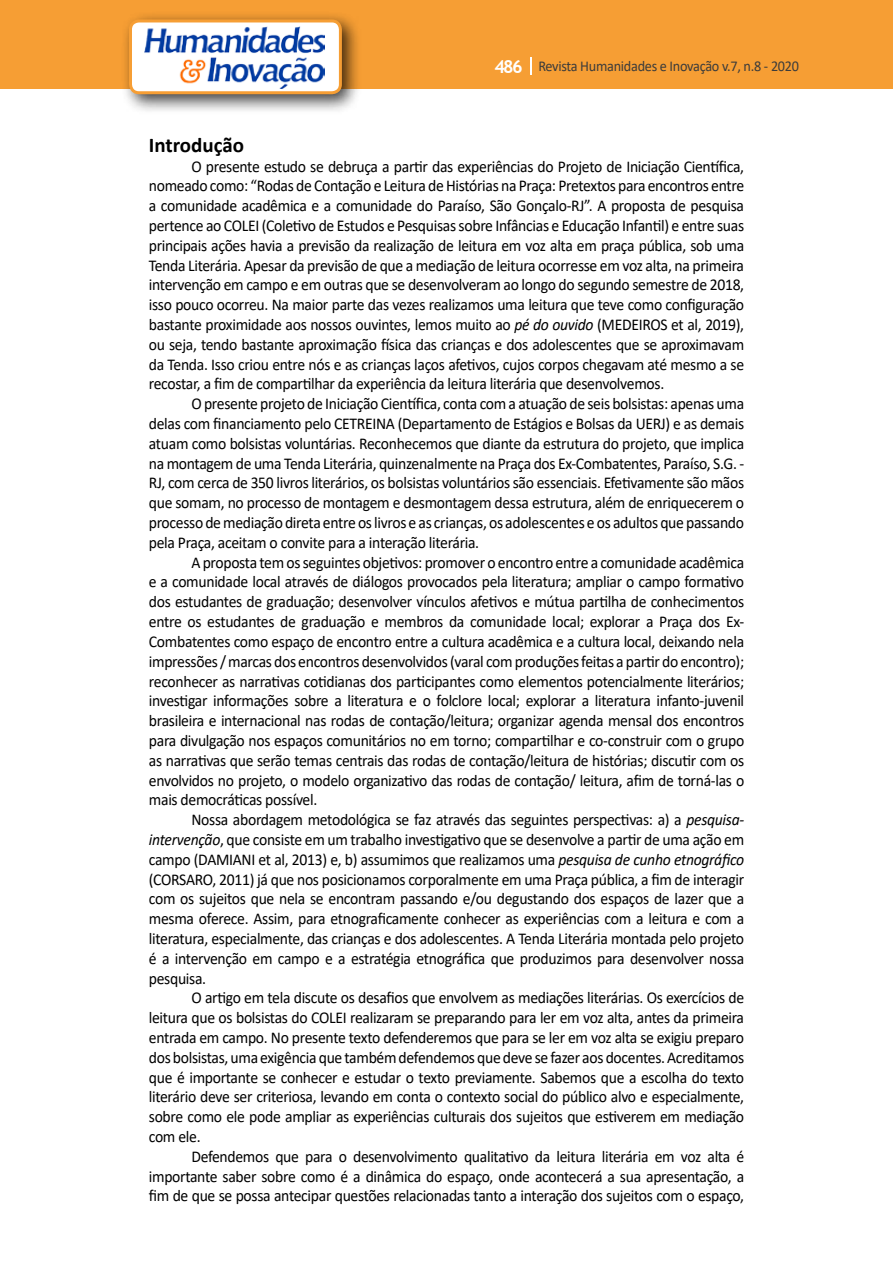
<style>
.page{position:relative;width:893px;height:1263px;background:#fff}
.page>*{position:absolute;margin:0;border:0;box-sizing:border-box;transform-origin:0 0}
.t1{font:700 21px "Calibri";color:#000}
.t2{font:16.5px/19.8px "Calibri";letter-spacing:-.02em;color:#000;text-align:justify;scale:.95 1}
.t3{font:15px "Calibri";letter-spacing:-.02em;color:#3c3c3b;scale:.95 1}
.s1{font-family:"Trebuchet MS";font-weight:700;font-size:18px;color:#fff}
.s2{font-style:italic}
</style>
<div class="page">
<div style="left:0;top:0;width:893px;height:88px;background:#f69e34"></div>
<svg style="left:530px;top:57px;width:2px;height:18px"></svg>
<div style="left:121px;top:11px;width:241px;height:103px;background:#000;opacity:.75"></div>
<div style="left:130px;top:21px;width:210px;height:72px;background:#fff;border-radius:9px"></div>
<img style="left:144px;top:27px;width:181px;height:62px">
<div style="left:129px;top:19px;width:213px;height:75px;border:3px solid #f69e34;border-radius:9px"></div>
<p class="t3" style="left:495px;top:56px;width:322px"><span class="s1">486</span> Revista Humanidades e Inovação v.7, n.8 - 2020</p>
<p class="t1" style="left:149px;top:130px;width:97px">Introdução</p>
<p class="t2" style="left:149px;top:156px;width:628px;text-indent:43px">O presente estudo se debruça a partir das experiências do Projeto de Iniciação Científica, nomeado como: “Rodas de Contação e Leitura de Histórias na Praça: Pretextos para encontros entre a comunidade acadêmica e a comunidade do Paraíso, São Gonçalo-RJ”. A proposta de pesquisa pertence ao COLEI (Coletivo de Estudos e Pesquisas sobre Infâncias e Educação Infantil) e entre suas principais ações havia a previsão da realização de leitura em voz alta em praça pública, sob uma Tenda Literária. Apesar da previsão de que a mediação de leitura ocorresse em voz alta, na primeira intervenção em campo e em outras que se desenvolveram ao longo do segundo semestre de 2018, isso pouco ocorreu. Na maior parte das vezes realizamos uma leitura que teve como configuração bastante proximidade aos nossos ouvintes, lemos muito ao <span class="s2">pé do ouvido</span> (MEDEIROS et al, 2019), ou seja, tendo bastante aproximação física das crianças e dos adolescentes que se aproximavam da Tenda. Isso criou entre nós e as crianças laços afetivos, cujos corpos chegavam até mesmo a se recostar, a fim de compartilhar da experiência da leitura literária que desenvolvemos.</p>
<p class="t2" style="left:149px;top:393px;width:628px;text-indent:43px">O presente projeto de Iniciação Científica, conta com a atuação de seis bolsistas: apenas uma delas com financiamento pelo CETREINA (Departamento de Estágios e Bolsas da UERJ) e as demais atuam como bolsistas voluntárias. Reconhecemos que diante da estrutura do projeto, que implica na montagem de uma Tenda Literária, quinzenalmente na Praça dos Ex-Combatentes, Paraíso, S.G. - RJ, com cerca de 350 livros literários, os bolsistas voluntários são essenciais. Efetivamente são mãos que somam, no processo de montagem e desmontagem dessa estrutura, além de enriquecerem o processo demediação direta entre os livros e as crianças, os adolescentes e os adultos que passando pela Praça, aceitam o convite para a interação literária.</p>
<p class="t2" style="left:149px;top:552px;width:628px;text-indent:43px">A proposta tem os seguintes objetivos: promover o encontro entre a comunidade acadêmica e a comunidade local através de diálogos provocados pela literatura; ampliar o campo formativo dos estudantes de graduação; desenvolver vínculos afetivos e mútua partilha de conhecimentos entre os estudantes de graduação e membros da comunidade local; explorar a Praça dos Ex-Combatentes como espaço de encontro entre a cultura acadêmica e a cultura local, deixando nela impressões / marcas dos encontros desenvolvidos (varal com produções feitas a partir do encontro); reconhecer as narrativas cotidianas dos participantes como elementos potencialmente literários; investigar informações sobre a literatura e o folclore local; explorar a literatura infanto-juvenil brasileira e internacional nas rodas de contação/leitura; organizar agenda mensal dos encontros para divulgação nos espaços comunitários no em torno; compartilhar e co-construir com o grupo as narrativas que serão temas centrais das rodas de contação/leitura de histórias; discutir com os envolvidos no projeto, o modelo organizativo das rodas de contação/ leitura, afim de torná-las o mais democráticas possível.</p>
<p class="t2" style="left:149px;top:809px;width:628px;text-indent:43px">Nossa abordagem metodológica se faz através das seguintes perspectivas: a) a <span class="s2">pesquisa&shy;intervenção</span>, que consiste em um trabalho investigativo que se desenvolve a partir de uma ação em campo (DAMIANI et al, 2013) e, b) assumimos que realizamos uma <span class="s2">pesquisa de cunho etnográfico </span>(CORSARO, 2011) já que nos posicionamos corporalmente em uma Praça pública, a fim de interagir com os sujeitos que nela se encontram passando e/ou degustando dos espaços de lazer que a mesma oferece. Assim, para etnograficamente conhecer as experiências com a leitura e com a literatura, especialmente, das crianças e dos adolescentes. A Tenda Literária montada pelo projeto é a intervenção em campo e a estratégia etnográfica que produzimos para desenvolver nossa pesquisa.</p>
<p class="t2" style="left:149px;top:987px;width:628px;text-indent:43px">O artigo em tela discute os desafios que envolvem as mediações literárias. Os exercícios de leitura que os bolsistas do COLEI realizaram se preparando para ler em voz alta, antes da primeira entrada em campo. No presente texto defenderemos que para se ler em voz alta se exigiu preparo dos bolsistas, uma exigência que tambémdefendemos que deve se fazer aos docentes.Acreditamos que é importante se conhecer e estudar o texto previamente. Sabemos que a escolha do texto literário deve ser criteriosa, levando em conta o contexto social do público alvo e especialmente, sobre como ele pode ampliar as experiências culturais dos sujeitos que estiverem em mediação com ele.</p>
<p class="t2" style="left:149px;top:1146px;width:628px;text-indent:43px">Defendemos que para o desenvolvimento qualitativo da leitura literária em voz alta é importante saber sobre como é a dinâmica do espaço, onde acontecerá a sua apresentação, a fim de que se possa antecipar questões relacionadas tanto a interação dos sujeitos com o espaço,</p>
</div>
